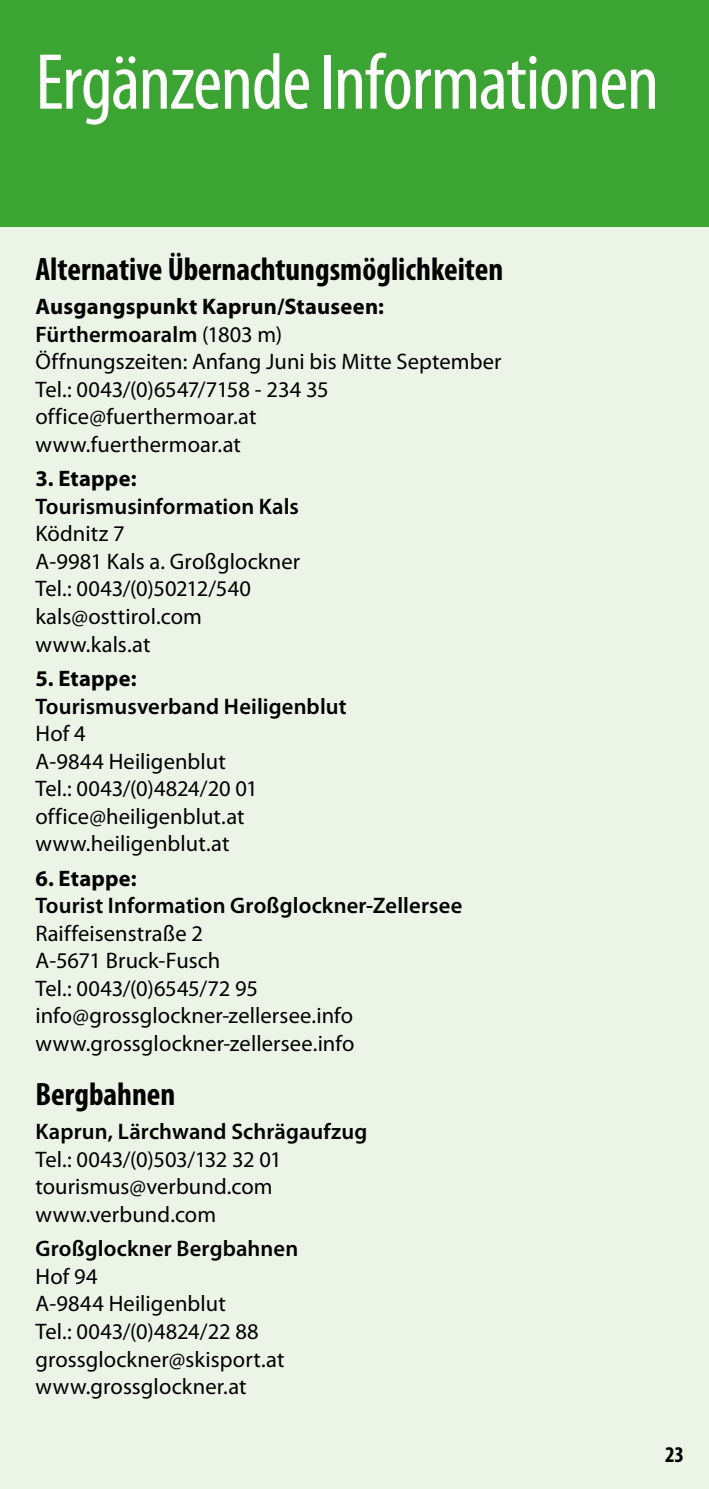
<style>
.page{position:relative;width:709px;height:1489px;background:#fff}
.page>*{position:absolute;margin:0;border:0;box-sizing:border-box;transform-origin:0 0}
._01-BigHead-Grau{font:condensed 80px "Myriad Pro";letter-spacing:-.015em;color:#fff}
._02-Headline__1mm_1{font:700 condensed 32.5px "Myriad Pro";color:#000}
._04b-Text-Links__1mm{font:22.5px/27.5px "Myriad Pro";letter-spacing:.005em;color:#000}
._05a-Text-Block___0m{font:700 22.5px "Myriad Pro";letter-spacing:.01em;color:#000}
._03a-Subline_0{font:700 22.5px "Myriad Pro";letter-spacing:.01em;color:#000}
._04a-Text-Links__0mm{font:600 22.5px "Myriad Pro";letter-spacing:.005em;color:#000}
.t1{font:700 condensed 22.5px "Myriad Pro";color:#000}
.s1{font-weight:400}
.s2{font-weight:600}
</style>
<div class="page">
<div style="left:0;top:0;width:709px;height:227px;background:#3ca432"></div>
<div style="left:0;top:227px;width:709px;height:1261px;background:#ecf4e7"></div>
<p class="_01-BigHead-Grau" style="left:35px;top:34px;width:625px">Ergänzende Informationen</p>
<p class="_02-Headline__1mm_1" style="left:35px;top:248px;width:469px">Alternative Übernachtungsmöglichkeiten</p>
<p class="_05a-Text-Block___0m" style="left:35px;top:292px;width:350px">Ausgangspunkt Kaprun/Stauseen:</p>
<p class="_04a-Text-Links__0mm" style="left:35px;top:320px;width:248px">Fürthermoaralm <span class="s1">(1803 m)</span></p>
<p class="_04b-Text-Links__1mm" style="left:35px;top:347px;width:467px">Öffnungszeiten: Anfang Juni bis Mitte September<br>Tel.: 0043/(0)6547/7158 - 234 35 office@fuerthermoar.at<br>www.fuerthermoar.at</p>
<p class="_03a-Subline_0" style="left:35px;top:464px;width:103px">3. Etappe:</p>
<p class="_04b-Text-Links__1mm" style="left:35px;top:492px;width:266px"><span class="s2">Tourismusinformation Kals<br></span>Ködnitz 7<br>A-9981 Kals a. Großglockner<br>Tel.: 0043/(0)50212/540 kals@osttirol.com www.kals.at</p>
<p class="_03a-Subline_0" style="left:35px;top:664px;width:103px">5. Etappe:</p>
<p class="_04b-Text-Links__1mm" style="left:35px;top:692px;width:313px"><span class="s2">Tourismusverband Heiligenblut<br></span>Hof 4<br>A-9844 Heiligenblut<br>Tel.: 0043/(0)4824/20 01 office@heiligenblut.at www.heiligenblut.at</p>
<p class="_03a-Subline_0" style="left:35px;top:863px;width:103px">6. Etappe:</p>
<p class="_04b-Text-Links__1mm" style="left:35px;top:891px;width:428px"><span class="s2">Tourist Information Großglockner-Zellersee<br></span>Raiffeisenstraße 2<br>A-5671 Bruck-Fusch<br>Tel.: 0043/(0)6545/72 95 info@grossglockner-zellersee.info www.grossglockner-zellersee.info</p>
<p class="_02-Headline__1mm_1" style="left:35px;top:1073px;width:141px">Bergbahnen</p>
<p class="_04b-Text-Links__1mm" style="left:35px;top:1117px;width:333px"><span class="s2">Kaprun, Lärchwand Schrägaufzug<br></span>Tel.: 0043/(0)503/132 32 01 tourismus@verbund.com www.verbund.com</p>
<p class="_04b-Text-Links__1mm" style="left:35px;top:1234px;width:264px"><span class="s2">Großglockner Bergbahnen<br></span>Hof 94<br>A-9844 Heiligenblut<br>Tel.: 0043/(0)4824/22 88 grossglockner@skisport.at www.grossglockner.at</p>
<p class="t1" style="left:665px;top:1439px;width:21px">23</p>
</div>
